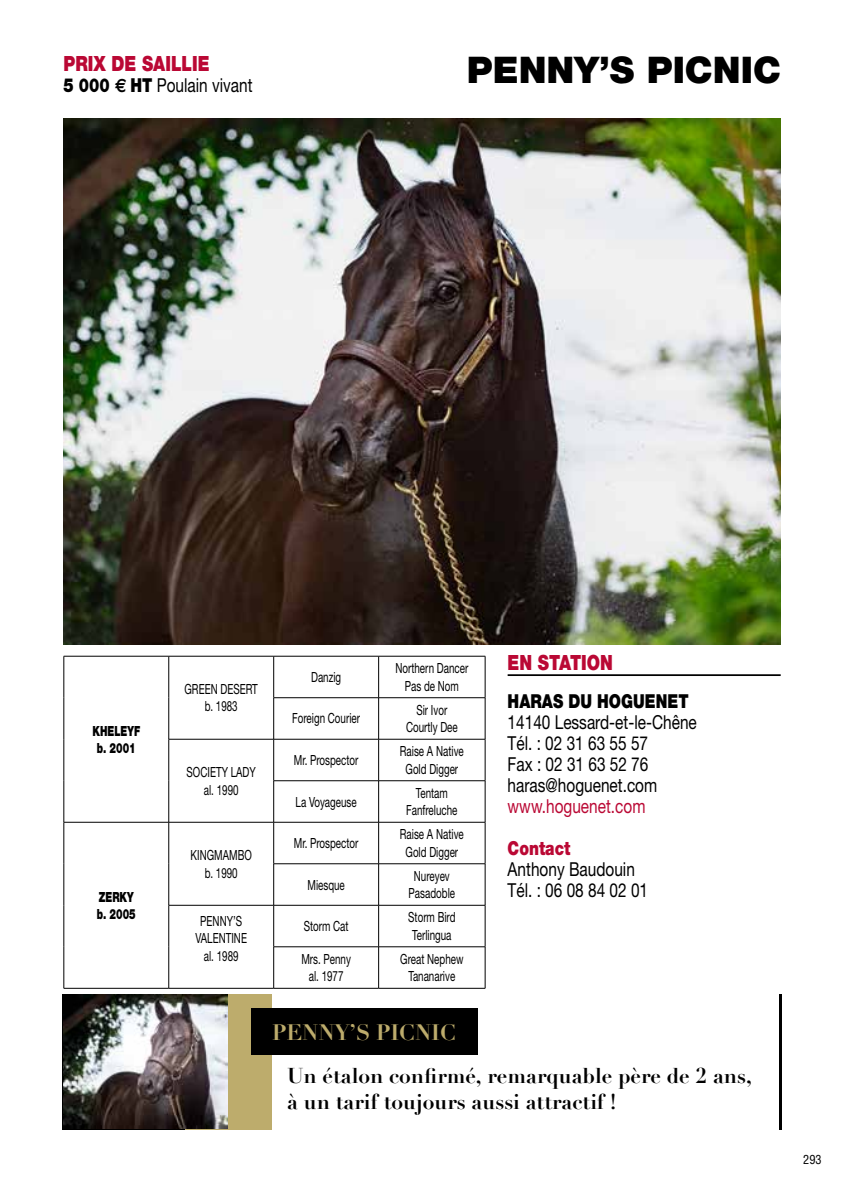
<style>
.page{position:relative;width:844px;height:1191px;background:#fff}
.page>*{position:absolute;margin:0;border:0;box-sizing:border-box;transform-origin:0 0}
.t1{font:900 36.75px "Helvetica Neue";color:#000}
.t2{font:700 21.88px "Didot";color:#bdac6c}
.t3{font:700 21px/25.2px "Didot";color:#000}
.t4{font:900 21px "Helvetica Neue";color:#ba0834;scale:.8 1}
.t5{font:19.25px/21px "Helvetica Neue";color:#000;scale:.8 1}
.t6{font:19.25px "Helvetica Neue";color:#ba0834;scale:.8 1}
.t7{font:900 19.25px "Helvetica Neue";color:#000;scale:.8 1}
.t8{font:900 19.25px "Helvetica Neue";color:#ba0834;scale:.8 1}
.t9{font:14px/17.5px "Helvetica Neue";color:#000;text-align:center;scale:.7 1}
.t10{font:900 14px/17.5px "Helvetica Neue";color:#000;text-align:center;scale:.7 1}
.t11{font:condensed 12.25px "Helvetica LT Std";color:#000}
.s1{font-weight:900}
.s2{font-family:"Euro Sans";font-weight:700}
</style>
<div class="page">
<img style="left:63px;top:118px;width:717px;height:526px">
<div style="left:185px;top:994px;width:87px;height:135px;background:#bdac6c"></div>
<img style="left:63px;top:994px;width:165px;height:135px">
<div style="left:250px;top:1008px;width:227px;height:47px;background:#000"></div>
<hr style="left:779px;top:994px;width:3px;height:135px;background:#000">
<hr style="left:507px;top:674px;width:273px;height:2px;background:#000">
<hr style="left:64px;top:656px;width:105px;height:1px;background:#000">
<hr style="left:63px;top:656px;width:1px;height:41px;background:#000">
<hr style="left:63px;top:697px;width:1px;height:42px;background:#000">
<hr style="left:63px;top:739px;width:1px;height:41px;background:#000">
<hr style="left:63px;top:780px;width:1px;height:42px;background:#000">
<hr style="left:169px;top:656px;width:104px;height:1px;background:#000">
<hr style="left:168px;top:656px;width:1px;height:41px;background:#000">
<hr style="left:168px;top:697px;width:1px;height:42px;background:#000">
<hr style="left:273px;top:656px;width:105px;height:1px;background:#000">
<hr style="left:273px;top:656px;width:1px;height:41px;background:#000">
<hr style="left:378px;top:656px;width:107px;height:1px;background:#000">
<hr style="left:378px;top:656px;width:1px;height:41px;background:#000">
<hr style="left:484px;top:656px;width:1px;height:41px;background:#000">
<hr style="left:273px;top:697px;width:105px;height:1px;background:#000">
<hr style="left:273px;top:698px;width:1px;height:41px;background:#000">
<hr style="left:378px;top:697px;width:107px;height:1px;background:#000">
<hr style="left:378px;top:698px;width:1px;height:41px;background:#000">
<hr style="left:484px;top:698px;width:1px;height:41px;background:#000">
<hr style="left:168px;top:739px;width:105px;height:1px;background:#000">
<hr style="left:168px;top:739px;width:1px;height:41px;background:#000">
<hr style="left:168px;top:780px;width:1px;height:42px;background:#000">
<hr style="left:273px;top:739px;width:105px;height:1px;background:#000">
<hr style="left:273px;top:739px;width:1px;height:41px;background:#000">
<hr style="left:378px;top:739px;width:107px;height:1px;background:#000">
<hr style="left:378px;top:739px;width:1px;height:41px;background:#000">
<hr style="left:484px;top:739px;width:1px;height:41px;background:#000">
<hr style="left:273px;top:780px;width:105px;height:1px;background:#000">
<hr style="left:273px;top:781px;width:1px;height:41px;background:#000">
<hr style="left:378px;top:780px;width:107px;height:1px;background:#000">
<hr style="left:378px;top:781px;width:1px;height:41px;background:#000">
<hr style="left:484px;top:781px;width:1px;height:41px;background:#000">
<hr style="left:64px;top:822px;width:105px;height:1px;background:#000">
<hr style="left:63px;top:822px;width:1px;height:41px;background:#000">
<hr style="left:63px;top:863px;width:1px;height:42px;background:#000">
<hr style="left:63px;top:905px;width:1px;height:41px;background:#000">
<hr style="left:63px;top:946px;width:1px;height:42px;background:#000">
<hr style="left:64px;top:988px;width:105px;height:1px;background:#000">
<hr style="left:169px;top:822px;width:104px;height:1px;background:#000">
<hr style="left:168px;top:822px;width:1px;height:41px;background:#000">
<hr style="left:168px;top:863px;width:1px;height:42px;background:#000">
<hr style="left:273px;top:822px;width:105px;height:1px;background:#000">
<hr style="left:273px;top:822px;width:1px;height:41px;background:#000">
<hr style="left:378px;top:822px;width:107px;height:1px;background:#000">
<hr style="left:378px;top:822px;width:1px;height:41px;background:#000">
<hr style="left:484px;top:822px;width:1px;height:41px;background:#000">
<hr style="left:273px;top:863px;width:105px;height:1px;background:#000">
<hr style="left:273px;top:864px;width:1px;height:41px;background:#000">
<hr style="left:378px;top:863px;width:107px;height:1px;background:#000">
<hr style="left:378px;top:864px;width:1px;height:41px;background:#000">
<hr style="left:484px;top:864px;width:1px;height:41px;background:#000">
<hr style="left:168px;top:905px;width:105px;height:1px;background:#000">
<hr style="left:168px;top:905px;width:1px;height:41px;background:#000">
<hr style="left:168px;top:946px;width:1px;height:42px;background:#000">
<hr style="left:169px;top:988px;width:104px;height:1px;background:#000">
<hr style="left:273px;top:905px;width:105px;height:1px;background:#000">
<hr style="left:273px;top:905px;width:1px;height:41px;background:#000">
<hr style="left:378px;top:905px;width:107px;height:1px;background:#000">
<hr style="left:378px;top:905px;width:1px;height:41px;background:#000">
<hr style="left:484px;top:905px;width:1px;height:41px;background:#000">
<hr style="left:273px;top:946px;width:105px;height:1px;background:#000">
<hr style="left:273px;top:947px;width:1px;height:41px;background:#000">
<hr style="left:378px;top:946px;width:107px;height:1px;background:#000">
<hr style="left:378px;top:947px;width:1px;height:41px;background:#000">
<hr style="left:484px;top:947px;width:1px;height:41px;background:#000">
<hr style="left:273px;top:988px;width:105px;height:1px;background:#000">
<hr style="left:378px;top:988px;width:107px;height:1px;background:#000">
<h3 class="t4" style="left:63px;top:51px;width:184px">PRIX DE SAILLIE</h3>
<h3 class="t5" style="left:63px;top:74px;width:238px"><span class="s1">5 000</span> <span class="s2">€</span> <span class="s1">HT</span> Poulain vivant</h3>
<h1 class="t1" style="left:467px;top:48px;width:315px">PENNY’S PICNIC</h1>
<p class="t10" style="left:92px;top:722px;width:70px">KHELEYF b. 2001</p>
<p class="t10" style="left:97px;top:888px;width:57px;text-align:left">ZERKY b. 2005</p>
<p class="t9" style="left:184px;top:680px;width:106px">GREEN DESERT b. 1983</p>
<p class="t9" style="left:186px;top:763px;width:100px">SOCIETY LADY al. 1990</p>
<p class="t9" style="left:190px;top:846px;width:89px">KINGMAMBO b. 1990</p>
<p class="t9" style="left:311px;top:668px;width:45px">Danzig</p>
<p class="t9" style="left:395px;top:659px;width:105px">Northern Dancer<br>Pas de Nom</p>
<p class="t9" style="left:292px;top:709px;width:98px">Foreign Courier</p>
<p class="t9" style="left:406px;top:701px;width:75px">Sir Ivor<br>Courtly Dee</p>
<p class="t9" style="left:294px;top:751px;width:94px">Mr. Prospector</p>
<p class="t9" style="left:400px;top:742px;width:93px">Raise A Native<br>Gold Digger</p>
<p class="t9" style="left:295px;top:792px;width:89px">La Voyageuse</p>
<p class="t9" style="left:406px;top:784px;width:75px">Tentam<br>Fanfreluche</p>
<p class="t9" style="left:294px;top:834px;width:94px">Mr. Prospector</p>
<p class="t9" style="left:400px;top:825px;width:93px">Raise A Native<br>Gold Digger</p>
<p class="t9" style="left:307px;top:875px;width:55px">Miesque</p>
<p class="t9" style="left:408px;top:867px;width:68px">Nureyev<br>Pasadoble</p>
<p class="t9" style="left:195px;top:911px;width:75px">PENNY’S<br>VALENTINE al. 1989</p>
<p class="t9" style="left:303px;top:917px;width:66px">Storm Cat</p>
<p class="t9" style="left:408px;top:908px;width:69px;text-align:left">Storm Bird<br>Terlingua</p>
<p class="t9" style="left:301px;top:949px;width:72px">Mrs. Penny al. 1977</p>
<p class="t9" style="left:400px;top:949px;width:92px">Great Nephew<br>Tananarive</p>
<h3 class="t4" style="left:507px;top:649px;width:133px">EN STATION</h3>
<h3 class="t7" style="left:507px;top:689px;width:228px">HARAS DU HOGUENET</h3>
<h3 class="t5" style="left:507px;top:711px;width:238px">14140 Lessard-et-le-Chêne<br>Tél. : 02 31 63 55 57<br>Fax : 02 31 63 52 76 haras@hoguenet.com</h3>
<h3 class="t6" style="left:507px;top:794px;width:174px">www.hoguenet.com</h3>
<h3 class="t8" style="left:507px;top:836px;width:80px">Contact</h3>
<h3 class="t5" style="left:507px;top:858px;width:177px">Anthony Baudouin<br>Tél. : 06 08 84 02 01</h3>
<h2 class="t2" style="left:272px;top:1018px;width:185px">PENNY’S PICNIC</h2>
<h3 class="t3" style="left:287px;top:1063px;width:466px">Un étalon confirmé, remarquable père de 2 ans, à un tarif toujours aussi attractif !</h3>
<p class="t11" style="left:803px;top:1151px;width:20px">293</p>
</div>
